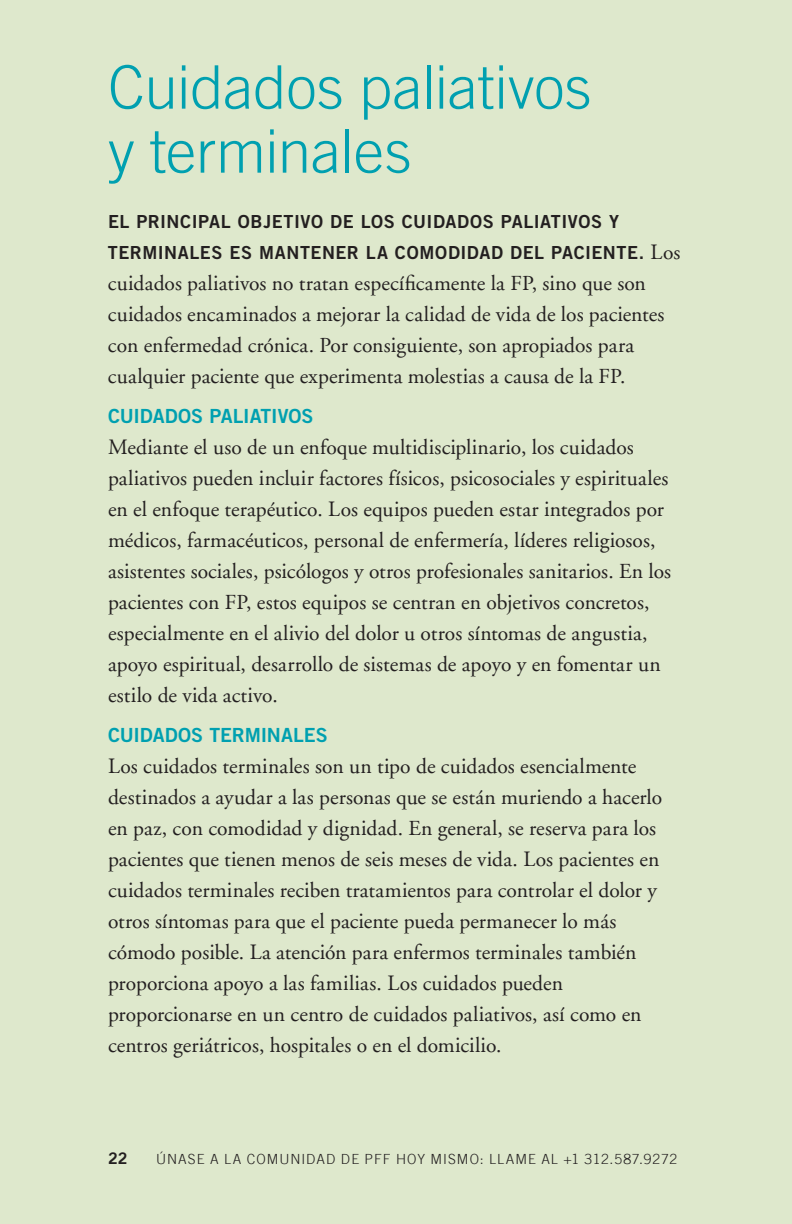
<style>
.page{position:relative;width:792px;height:1224px;background:#dee8cc}
.page>*{position:absolute;margin:0;border:0;box-sizing:border-box;transform-origin:0 0}
.t1{font:300 60px/64px "Trade Gothic";letter-spacing:-.005em;color:#00a0b0}
.t2{font:21.6px/31px "Adobe Garamond";letter-spacing:.005em;color:#231f20}
.t3{font:19.6px "Trade Gothic LT Std Bd 2";letter-spacing:-.005em;color:#00a0b0}
.t4{font:18px/31px "Trade Gothic LT Std Bd 2";letter-spacing:.035em;color:#231f20}
.t5{font:16px "Trade Gothic LT Std Bd 2";color:#231f20}
.t6{font:300 14px "Trade Gothic";letter-spacing:.075em;color:#231f20}
.s1{font-family:"Adobe Garamond";font-size:21.6px}
</style>
<div class="page">
<h1 class="t1" style="left:108px;top:55px;width:485px">Cuidados paliativos y terminales</h1>
<p class="t4" style="left:108px;top:205px;width:574px">EL PRINCIPAL OBJETIVO DE LOS CUIDADOS PALIATIVOS Y<br>TERMINALE S ES MANTENER LA COMODIDAD DEL PACIENTE. <span class="s1">Los</span></p>
<p class="t2" style="left:108px;top:268px;width:558px">cuidados paliativos no tratan específicamente la FP, sino que son cuidados encaminados a mejorar la calidad de vida de los pacientes con enfermedad crónica. Por consiguiente, son apropiados para cualquier paciente que experimenta molestias a causa de la FP.</p>
<p class="t3" style="left:108px;top:404px;width:207px">CUIDADOS PALIATIVOS</p>
<p class="t2" style="left:108px;top:432px;width:565px">Mediante el uso de un enfoque multidisciplinario, los cuidados paliativos pueden incluir factores físicos, psicosociales y espirituales en el enfoque terapéutico. Los equipos pueden estar integrados por médicos, farmacéuticos, personal de enfermería, líderes religiosos, asistentes sociales, psicólogos y otros profesionales sanitarios. En los pacientes con FP, estos equipos se centran en objetivos concretos, especialmente en el alivio del dolor u otros síntomas de angustia, apoyo espiritual, desarrollo de sistemas de apoyo y en fomentar un estilo de vida activo.</p>
<p class="t3" style="left:108px;top:723px;width:221px">CUIDADOS TERMINALE S</p>
<p class="t2" style="left:108px;top:751px;width:556px">Los cuidados terminales son un tipo de cuidados esencialmente destinados a ayudar a las personas que se están muriendo a hacerlo en paz, con comodidad y dignidad. En general, se reserva para los pacientes que tienen menos de seis meses de vida. Los pacientes en cuidados terminales reciben tratamientos para controlar el dolor y otros síntomas para que el paciente pueda permanecer lo más cómodo posible. La atención para enfermos terminales también proporciona apoyo a las familias. Los cuidados pueden proporcionarse en un centro de cuidados paliativos, así como en centros geriátricos, hospitales o en el domicilio.</p>
<p class="t5" style="left:108px;top:1148px;width:21px">22</p>
<p class="t6" style="left:156px;top:1151px;width:523px">ÚNASE A LA COMUNIDAD DE PFF HOY MISMO: LLAME AL +1 312.587.9272</p>
</div>
